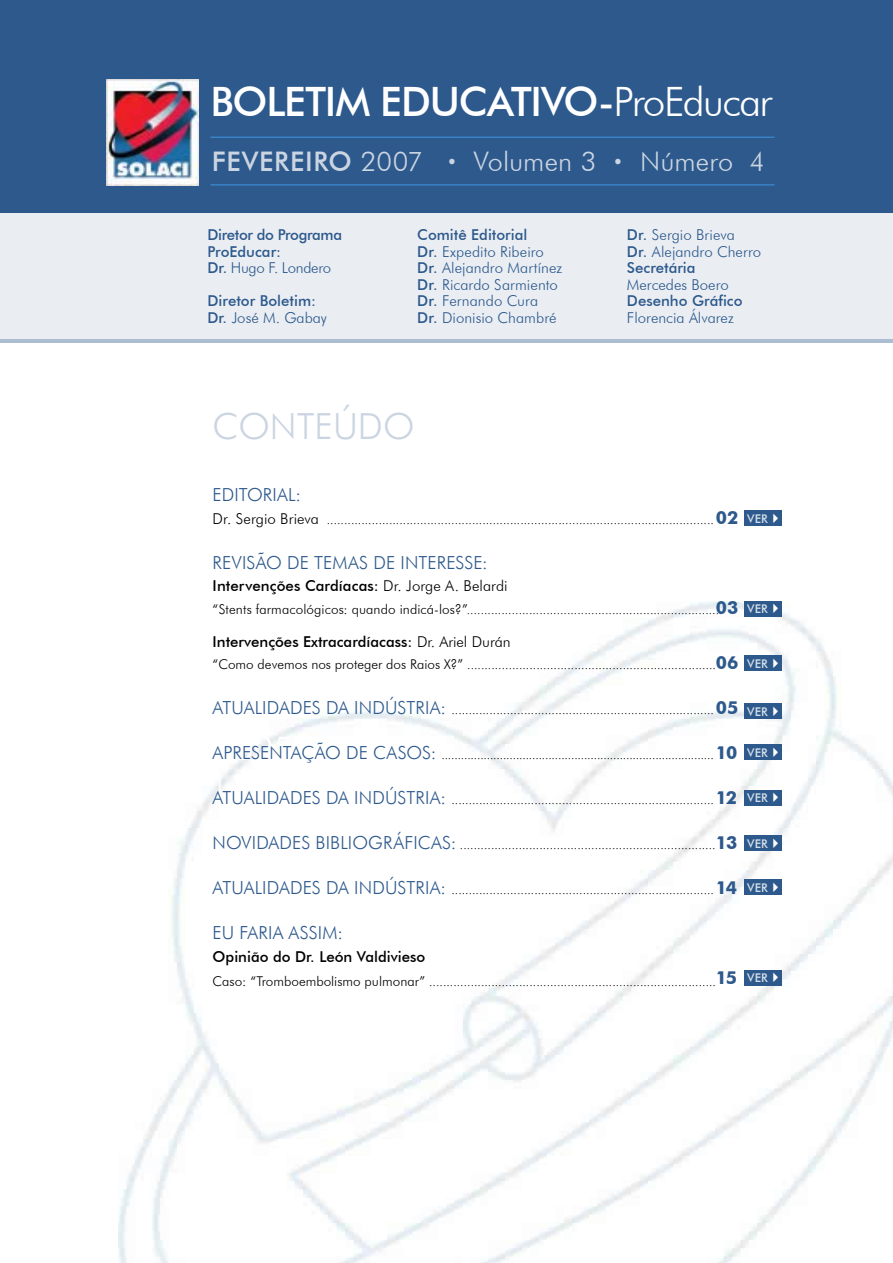
<style>
.page{position:relative;width:893px;height:1263px;background:#fff}
.page>*{position:absolute;margin:0;border:0;box-sizing:border-box;transform-origin:0 0}
.t1{font:500 40.5px "Futura BT";letter-spacing:-.03em;color:#fff}
.t2{font:300 36px "Futura BT";color:#cbd5e2}
.t3{font:300 27px "Futura BT";letter-spacing:.005em;color:#cbd5e2}
.t4{font:300 18px "Futura BT";letter-spacing:.005em;color:#2d598c}
.t5{font:700 18px "Futura BT";letter-spacing:.005em;color:#2d598c}
.t6{font:300 15px/16.5px "Futura BT";color:#2d598c}
.t7{font:500 15px "Futura BT";color:#000}
.t8{font:500 15px/16.5px "Futura BT";letter-spacing:-.025em;color:#2d598c}
.t9{font:500 15px/16.5px "Futura BT";color:#2d598c}
.t10{font:300 12px "Futura BT";color:#000}
.t11{font:500 12px "Futura BT";color:#d5dee8}
.s1{font-weight:300}
.s2{font-weight:500}
.s3{font-weight:700}
.s4{font-size:15px}
.s5{font-size:13.5px}
.s6{font-size:18px;color:#2d598c}
.s7{color:#fff}
</style>
<div class="page">
<img style="left:118px;top:601px;width:775px;height:662px">
<div style="left:0;top:31px;width:893px;height:310px;background:#eaeef3"></div>
<div style="left:0;top:0;width:893px;height:213px;background:#2d598c"></div>
<hr style="left:0;top:339px;width:893px;height:3px;background:#abbdd1">
<img style="left:106px;top:80px;width:93px;height:106px">
<div style="left:744px;top:510px;width:38px;height:16px;background:#2d598c"></div>
<hr style="left:210px;top:136px;width:564px;height:2px;background:#3a82c6">
<hr style="left:210px;top:184px;width:564px;height:2px;background:#3a82c6">
<div style="left:744px;top:655px;width:38px;height:15px;background:#2d598c"></div>
<div style="left:744px;top:601px;width:38px;height:15px;background:#2d598c"></div>
<div style="left:744px;top:744px;width:38px;height:16px;background:#2d598c"></div>
<div style="left:744px;top:703px;width:38px;height:16px;background:#2d598c"></div>
<div style="left:744px;top:836px;width:38px;height:15px;background:#2d598c"></div>
<div style="left:744px;top:790px;width:38px;height:15px;background:#2d598c"></div>
<div style="left:744px;top:879px;width:38px;height:16px;background:#2d598c"></div>
<div style="left:744px;top:970px;width:38px;height:15px;background:#2d598c"></div>
<h1 class="t1" style="left:210px;top:77px;width:564px">Boletim Ed ucativo -<span class="s1">ProEducar</span></h1>
<h3 class="t3" style="left:212px;top:145px;width:555px"><span class="s2">Feve rei ro</span> 2007 <span class="s3">·</span> Volumen 3 <span class="s3">·</span> Número 4</h3>
<p class="t8" style="left:208px;top:227px;width:136px">Diretor do Programa<br>ProEducar:<br>Dr. <span class="s1">Hugo F. Londero</span></p>
<p class="t9" style="left:208px;top:293px;width:121px">Diretor Boletim:<br>Dr. <span class="s1">José M. Gabay</span></p>
<p class="t6" style="left:417px;top:227px;width:146px"><span class="s2">Comitê Editorial<br>Dr.</span> Expedito Ribeiro<br><span class="s2">Dr.</span> Alejandro Martínez<br><span class="s2">Dr.</span> Ricardo Sarmiento<br><span class="s2">Dr.</span> Fernando Cura<br><span class="s2">Dr.</span> Dionisio Chambré</p>
<p class="t6" style="left:627px;top:227px;width:136px"><span class="s2">Dr.</span> Sergio Brieva<br><span class="s2">Dr.</span> Alejandro Cherro<br><span class="s2">Secretária</span></p>
<p class="t6" style="left:627px;top:276px;width:103px">Mercedes Boero</p>
<p class="t9" style="left:627px;top:293px;width:117px">Desenho Gráfico</p>
<p class="t6" style="left:627px;top:309px;width:108px">Florencia Álvarez</p>
<h2 class="t2" style="left:213px;top:404px;width:203px">CONTEÚDO</h2>
<h3 class="t4" style="left:213px;top:484px;width:20px">Edito</h3>
<h3 class="t4" style="left:263px;top:484px;width:40px">rial:</h3>
<p class="t10" style="left:213px;top:512px;width:503px"><span class="s4">Dr. Sergio Brieva</span> ................................................................................................................</p>
<h3 class="t4" style="left:213px;top:551px;width:277px">REVISÃO DE TEMAS DE INTERESSE:</h3>
<p class="t7" style="left:213px;top:577px;width:297px">Intervenções Cardíacas: <span class="s1">Dr. Jorge A. Belardi</span></p>
<p class="t10" style="left:213px;top:602px;width:511px"><span class="s5">“Stents farmacológicos: quando indicá-los?”</span>..........................................................................</p>
<p class="t7" style="left:213px;top:632px;width:300px">Intervenções Extracardíacass: <span class="s1">Dr. Ariel Durán</span></p>
<p class="t10" style="left:213px;top:658px;width:505px"><span class="s5">“Como devemos nos proteger dos Raios X?”</span> ........................................................................</p>
<p class="t10" style="left:213px;top:703px;width:503px"><span class="s6">ATUALIDADES DA INDÚSTRIA:</span> ............................................................................</p>
<p class="t10" style="left:213px;top:748px;width:503px"><span class="s6">APRESENTAÇÃO DE CASOS:</span> ....................................................................................</p>
<p class="t10" style="left:213px;top:793px;width:503px"><span class="s6">ATUALIDADES DA INDÚSTRIA:</span> ............................................................................</p>
<p class="t10" style="left:213px;top:838px;width:505px"><span class="s6">NOVIDADES BIBLIOGRÁFICAS:</span> ..........................................................................</p>
<p class="t10" style="left:213px;top:883px;width:503px"><span class="s6">ATUALIDADES DA INDÚSTRIA:</span> ............................................................................</p>
<h3 class="t4" style="left:213px;top:922px;width:132px">EU FARIA ASSIM:</h3>
<p class="t7" style="left:213px;top:947px;width:214px">Opinião do Dr. León Valdivieso</p>
<p class="t10" style="left:213px;top:974px;width:505px"><span class="s5">Caso: “Tromboembolismo pulmonar”</span> ...................................................................................</p>
<h3 class="t5" style="left:716px;top:506px;width:24px">02</h3>
<h3 class="t5" style="left:716px;top:596px;width:24px">03</h3>
<h3 class="t5" style="left:716px;top:652px;width:24px">06</h3>
<h3 class="t5" style="left:716px;top:697px;width:24px">05</h3>
<h3 class="t5" style="left:716px;top:742px;width:23px">10</h3>
<h3 class="t5" style="left:716px;top:787px;width:23px">12</h3>
<h3 class="t5" style="left:716px;top:832px;width:23px">13</h3>
<h3 class="t5" style="left:716px;top:877px;width:23px">14</h3>
<h3 class="t5" style="left:716px;top:967px;width:23px">15</h3>
<p class="t11" style="left:747px;top:511px;width:37px">VER<span class="s7">✔</span></p>
<p class="t11" style="left:747px;top:602px;width:37px">VER<span class="s7">✔</span></p>
<p class="t11" style="left:747px;top:656px;width:37px">VER<span class="s7">✔</span></p>
<p class="t11" style="left:747px;top:704px;width:37px">VER<span class="s7">✔</span></p>
<p class="t11" style="left:747px;top:745px;width:37px">VER<span class="s7">✔</span></p>
<p class="t11" style="left:747px;top:791px;width:37px">VER<span class="s7">✔</span></p>
<p class="t11" style="left:747px;top:836px;width:37px">VER<span class="s7">✔</span></p>
<p class="t11" style="left:747px;top:880px;width:37px">VER<span class="s7">✔</span></p>
<p class="t11" style="left:747px;top:971px;width:37px">VER<span class="s7">✔</span></p>
</div>
